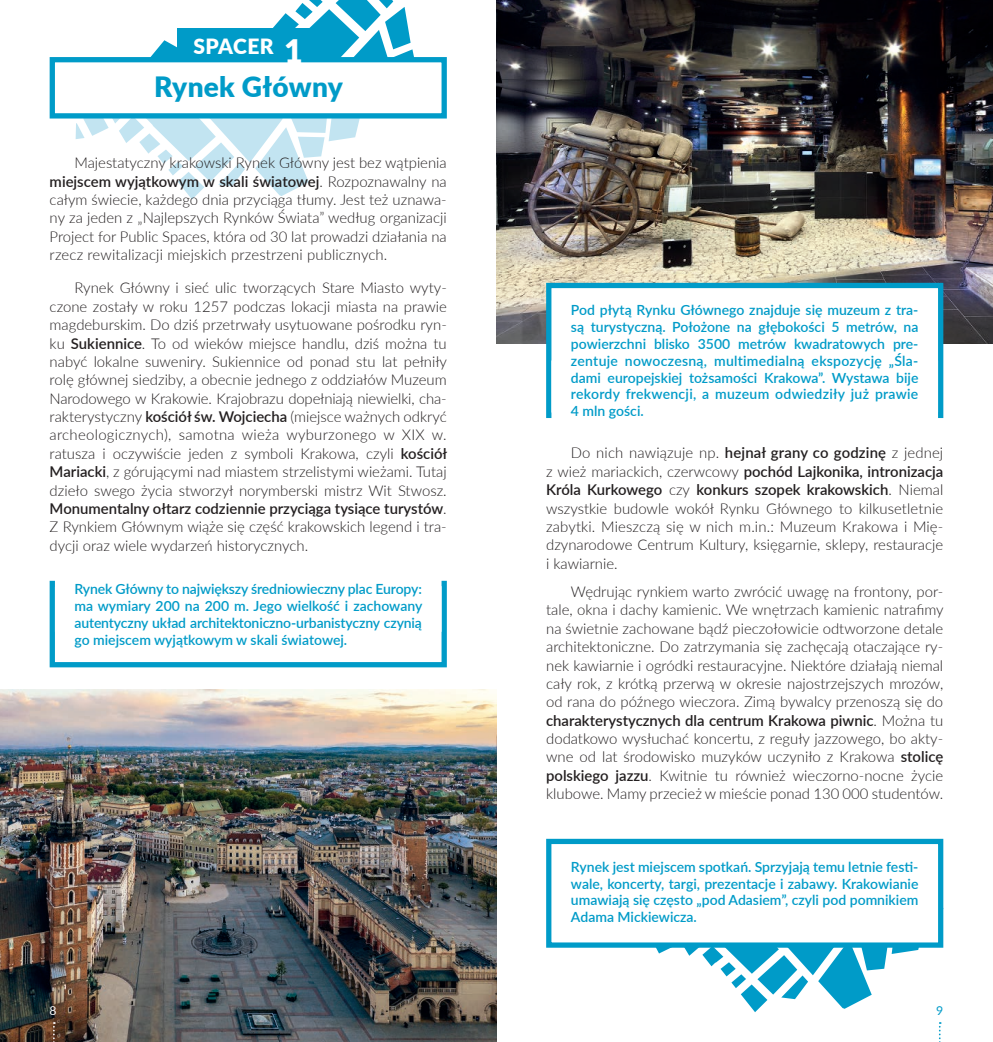
<style>
.page{position:relative;width:993px;height:1042px;background:#fff}
.page>*{position:absolute;margin:0;border:0;box-sizing:border-box;transform-origin:0 0}
.t1{font:900 28px "Lato";letter-spacing:.01em;color:#009bc8}
.t2{font:900 21px "Lato";letter-spacing:.02em;color:#fff}
.t3{font:300 14.88px/18.4px "Lato";color:#231f20;text-align:justify}
.t4{font:600 14px/16.8px "Lato";color:#009bc8;text-align:justify}
.t5{font:12.25px "Lato";color:#fff}
.t6{font:12.25px "Lato";color:#009bc8}
.s1{font-size:32.38px}
.s2{font-weight:600}
</style>
<div class="page">
<img style="left:0;top:690px;width:496px;height:352px">
<img style="left:496px;top:0;width:496px;height:344px">
<svg style="left:49px;top:580px;width:398px;height:88px"></svg>
<svg style="left:543px;top:280px;width:402px;height:138px"></svg>
<svg style="left:551px;top:360px;width:386px;height:58px"></svg>
<svg style="left:657px;top:950px;width:261px;height:62px"></svg>
<svg style="left:546px;top:838px;width:398px;height:112px"></svg>
<svg style="left:49px;top:0;width:398px;height:199px"></svg>
<div style="left:177px;top:29px;width:135px;height:33px;background:#009bc8"></div>
<svg style="left:938px;top:1022px;width:2px;height:20px"></svg>
<svg style="left:53px;top:1022px;width:2px;height:20px"></svg>
<h2 class="t2" style="left:193px;top:31px;width:111px">SPACER <span class="s1">1</span></h2>
<h1 class="t1" style="left:154px;top:66px;width:190px">Rynek Główny</h1>
<p class="t3" style="left:50px;top:153px;width:398px;text-indent:25px">Majestatyczny krakowski Rynek Główny jest bez wątpienia <span class="s2">miejscem wyjątkowym w skali światowej</span>. Rozpoznawalny na całym świecie, każdego dnia przyciąga tłumy. Jest też uznawa&shy;ny za jeden z „Najlepszych Rynków Świata” według organizacji Project for Public Spaces, która od 30 lat prowadzi działania na rzecz rewitalizacji miejskich przestrzeni publicznych.</p>
<p class="t3" style="left:50px;top:278px;width:399px;text-indent:25px">Rynek Główny i sieć ulic tworzących Stare Miasto wyty&shy;czone zostały w roku 1257 podczas lokacji miasta na prawie magdeburskim. Do dziś przetrwały usytuowane pośrodku ryn&shy;ku <span class="s2">Sukiennice</span>. To od wieków miejsce handlu, dziś można tu nabyć lokalne suweniry. Sukiennice od ponad stu lat pełniły rolę głównej siedziby, a obecnie jednego z oddziałów Muzeum Narodowego w Krakowie. Krajobrazu dopełniają niewielki, cha&shy;rakterystyczny <span class="s2">kościół św. Wojciecha</span> (miejsce ważnych odkryć archeologicznych), samotna wieża wyburzonego w XIX w. ratusza i oczywiście jeden z symboli Krakowa, czyli <span class="s2">kościół Mariacki</span>, z górującymi nad miastem strzelistymi wieżami. Tutaj dzieło swego życia stworzył norymberski mistrz Wit Stwosz.<br><span class="s2">Monumentalny ołtarz codziennie przyciąga tysiące turystów</span>.<br>Z Rynkiem Głównym wiąże się część krakowskich legend i tra&shy;dycji oraz wiele wydarzeń historycznych.</p>
<p class="t4" style="left:74px;top:580px;width:349px">Rynek Główny to największy średniowieczny plac Europy: ma wymiary 200 na 200 m. Jego wielkość i zachowany autentyczny układ architektoniczno‑urbanistyczny czynią go miejscem wyjątkowym w skali światowej.</p>
<p class="t4" style="left:570px;top:301px;width:349px">Pod płytą Rynku Głównego znajduje się muzeum z tra&shy;są turystyczną. Położone na głębokości 5 metrów, na powierzchni blisko 3500 metrów kwadratowych pre&shy;zentuje nowoczesną, multimedialną ekspozycję „Śla&shy;dami europejskiej tożsamości Krakowa”. Wystawa bije rekordy frekwencji, a muzeum odwiedziły już prawie 4 mln gości.</p>
<p class="t3" style="left:546px;top:443px;width:398px;text-indent:25px">Do nich nawiązuje np. <span class="s2">hejnał grany co godzinę</span> z jednej z wież mariackich, czerwcowy <span class="s2">pochód Lajkonika, intronizacja Króla Kurkowego</span> czy <span class="s2">konkurs szopek krakowskich</span>. Niemal wszystkie budowle wokół Rynku Głównego to kilkusetletnie zabytki. Mieszczą się w nich m.in.: Muzeum Krakowa i Mię&shy;dzynarodowe Centrum Kultury, księgarnie, sklepy, restauracje i kawiarnie.</p>
<p class="t3" style="left:546px;top:582px;width:399px;text-indent:25px">Wędrując rynkiem warto zwrócić uwagę na frontony, por&shy;tale, okna i dachy kamienic. We wnętrzach kamienic natrafimy na świetnie zachowane bądź pieczołowicie odtworzone detale architektoniczne. Do zatrzymania się zachęcają otaczające ry&shy;nek kawiarnie i ogródki restauracyjne. Niektóre działają niemal cały rok, z krótką przerwą w okresie najostrzejszych mrozów, od rana do późnego wieczora. Zimą bywalcy przenoszą się do <span class="s2">charakterystycznych dla centrum Krakowa piwnic</span>. Można tu dodatkowo wysłuchać koncertu, z reguły jazzowego, bo akty&shy;wne od lat środowisko muzyków uczyniło z Krakowa <span class="s2">stolicę polskiego jazzu</span>. Kwitnie tu również wieczorno-nocne życie klubowe. Mamy przecież w mieście ponad 130 000 studentów.</p>
<p class="t4" style="left:570px;top:857px;width:349px">Rynek jest miejscem spotkań. Sprzyjają temu letnie festi&shy;wale, koncerty, targi, prezentacje i zabawy. Krakowianie umawiają się często „pod Adasiem”, czyli pod pomnikiem Adama Mickiewicza.</p>
<p class="t5" style="left:50px;top:1001px;width:9px">8</p>
<p class="t6" style="left:935px;top:1001px;width:9px">9</p>
</div>
